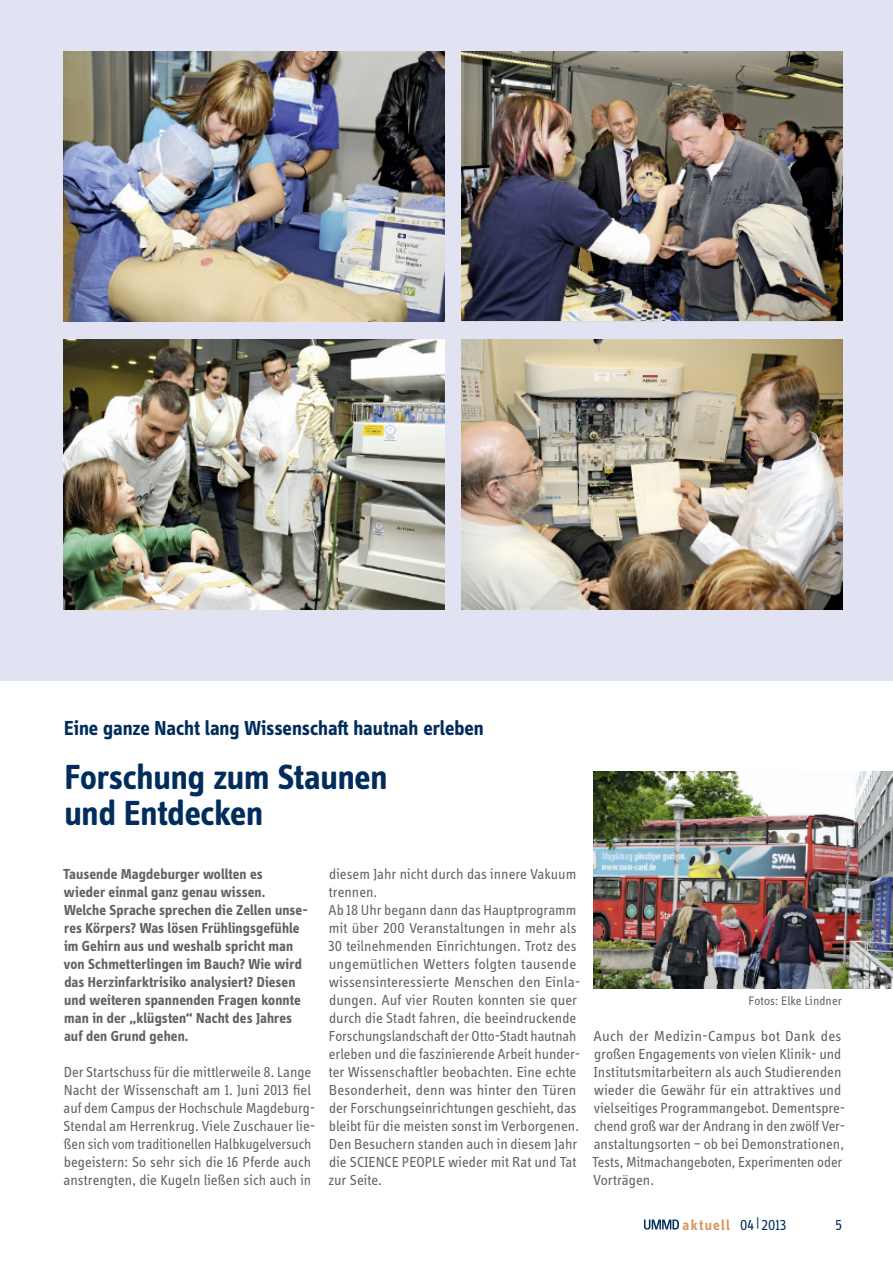
<style>
.page{position:relative;width:893px;height:1263px;background:#fff}
.page>*{position:absolute;margin:0;border:0;box-sizing:border-box;transform-origin:0 0}
.t1{font:700 36px/36px "Info Display OT";letter-spacing:-.005em;color:#002d5c}
.t2{font:700 21px "Info Display OT";color:#002d5c}
.t3{font:15px/18px "Info Display OT";color:#626262}
.t4{font:700 15px/18px "Info Display OT";letter-spacing:.005em;color:#626262}
.t5{font:700 15px "Info Display OT";letter-spacing:.09em;color:#d79862}
.t6{font:15px "Info Display OT";color:#002d5c}
.t7{font:12.75px "Info Display OT";letter-spacing:.005em;color:#626262}
.s1{font-weight:400;color:#002d5c}
</style>
<div class="page">
<div style="left:0;top:0;width:893px;height:681px;background:#e1e3f3"></div>
<img style="left:64px;top:51px;width:380px;height:270px">
<img style="left:64px;top:339px;width:380px;height:270px">
<img style="left:462px;top:51px;width:380px;height:270px">
<img style="left:462px;top:339px;width:380px;height:270px">
<img style="left:594px;top:771px;width:299px;height:217px">
<svg style="left:644px;top:1219px;width:35px;height:10px"></svg>
<h2 class="t2" style="left:64px;top:715px;width:421px">Eine ganze Nacht lang Wissenschaft hautnah erleben</h2>
<h1 class="t1" style="left:64px;top:759px;width:325px">Forschung zum Staunen und Entdecken</h1>
<p class="t4" style="left:63px;top:865px;width:246px">Tausende Magdeburger wollten es<br>wieder einmal ganz genau wissen.<br>Welche Sprache sprechen die Zellen unse&shy;res Körpers? Was lösen Frühlingsgefühle im Gehirn aus und weshalb spricht man von Schmetterlingen im Bauch? Wie wird das Herzinfarktrisiko analysiert? Diesen und weiteren spannenden Fragen konnte man in der „klügsten“ Nacht des Jahres auf den Grund gehen.</p>
<p class="t3" style="left:64px;top:1063px;width:253px">Der Startschuss für die mittlerweile 8. Lange Nacht der Wissenschaft am 1. Juni 2013 fiel auf dem Campus der Hochschule Magdeburg-Stendal am Herrenkrug. Viele Zuschauer lie&shy;ßen sich vom traditionellen Halbkugelversuch begeistern: So sehr sich die 16 Pferde auch anstrengten, die Kugeln ließen sich auch in</p>
<p class="t3" style="left:328px;top:865px;width:254px">diesem Jahr nicht durch das innere Vakuum trennen.<br>Ab 18 Uhr begann dann das Hauptprogramm mit über 200 Veranstaltungen in mehr als 30 teilnehmenden Einrichtungen. Trotz des ungemütlichen Wetters folgten tausende wissensinteressierte Menschen den Einla&shy;dungen. Auf vier Routen konnten sie quer durch die Stadt fahren, die beeindruckende Forschungslandschaft der Otto-Stadt hautnah erleben und die faszinierende Arbeit hunder&shy;ter Wissenschaftler beobachten. Eine echte Besonderheit, denn was hinter den Türen der Forschungseinrichtungen geschieht, das bleibt für die meisten sonst im Verborgenen.<br>Den Besuchern standen auch in diesem Jahr die SCIENCE PEOPLE wieder mit Rat und Tat zur Seite.</p>
<p class="t7" style="left:749px;top:993px;width:95px">Fotos: Elke Lindner</p>
<p class="t3" style="left:592px;top:1027px;width:255px">Auch der Medizin-Campus bot Dank des großen Engagements von vielen Klinik- und Institutsmitarbeitern als auch Studierenden wieder die Gewähr für ein attraktives und vielseitiges Programmangebot. Dementspre&shy;chend groß war der Andrang in den zwölf Ver&shy;anstaltungsorten – ob bei Demonstrationen, Tests, Mitmachangeboten, Experimenten oder Vorträgen.</p>
<p class="t5" style="left:683px;top:1215px;width:106px">aktuell <span class="s1">04|2013</span></p>
<p class="t6" style="left:835px;top:1216px;width:8px">5</p>
</div>
